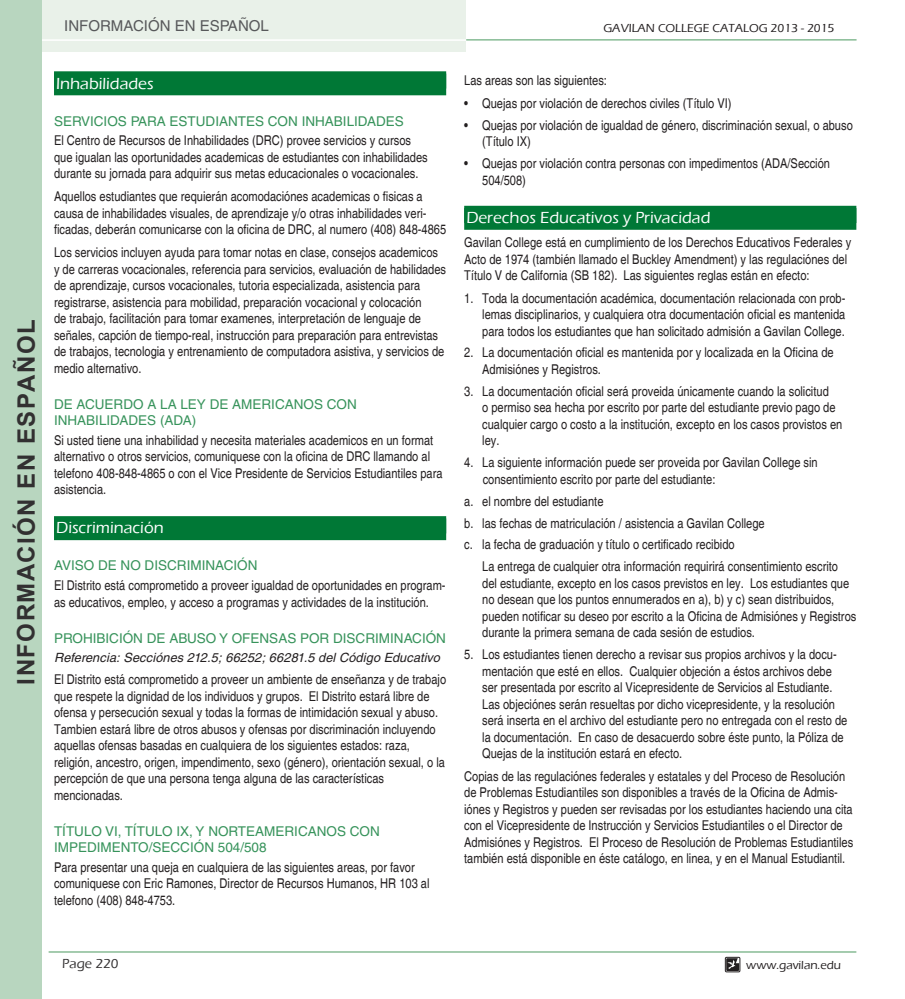
<style>
.page{position:relative;width:905px;height:999px;background:#fff}
.page>*{position:absolute;margin:0;border:0;box-sizing:border-box;transform-origin:0 0}
.t1{font:700 24px "Arial";letter-spacing:.06em;color:#323031}
.SUB_Headline_color_1{font:500 16.5px "Eras ITC";color:#fff}
.t2{font:15px "Helvetica";color:#58595b}
.body_text{font:condensed 13.5px/16.5px "Helvetica";color:#231f20}
.Bulleted_Body{font:condensed 13.5px/16.5px "Helvetica";color:#231f20}
.Sub_Headline_color_9{font:13.5px "Helvetica";color:#37935b}
.Master_Page_Numbers{font:500 13.5px "Eras ITC";color:#323031}
.body_text_ed_codes{font:italic 12.75px "Helvetica";letter-spacing:.01em;color:#231f20}
.Master_Page_Bottom_L{font:500 12px "Eras ITC";color:#231f20}
</style>
<div class="page">
<div style="left:0;top:0;width:466px;height:51px;background:#e9f1e9"></div>
<hr style="left:0;top:39px;width:467px;height:2px;background:#fff">
<hr style="left:466px;top:39px;width:390px;height:2px;background:#87bb95">
<hr style="left:49px;top:951px;width:807px;height:2px;background:#87bb95">
<div style="left:725px;top:957px;width:15px;height:15px;border:1px solid #231f20"></div>
<svg style="left:726px;top:958px;width:13px;height:13px"></svg>
<div style="left:0;top:0;width:42px;height:999px;background:#b8d6bf"></div>
<div style="left:54px;top:71px;width:392px;height:24px;background:#007836"></div>
<div style="left:54px;top:516px;width:392px;height:24px;background:#007836"></div>
<div style="left:464px;top:206px;width:392px;height:24px;background:#007836"></div>
<h1 class="t1" style="left:10px;top:685px;width:366px;rotate:-90deg">INFORMACIÓN EN ESPAÑOL</h1>
<p class="t2" style="left:64px;top:17px;width:206px">INFORMACIÓN EN ESPAÑOL</p>
<p class="SUB_Headline_color_1" style="left:56px;top:74px;width:99px">Inhabilidades</p>
<p class="Sub_Headline_color_9" style="left:54px;top:113px;width:351px">SERVICIOS PARA ESTUDIANTES CON INHABILIDADES</p>
<p class="body_text" style="left:54px;top:132px;width:375px">El Centro de Recursos de Inhabilidades (DRC) provee servicios y cursos que igualan las oportunidades academicas de estudiantes con inhabilidades durante su jornada para adquirir sus metas educacionales o vocacionales.</p>
<p class="body_text" style="left:54px;top:188px;width:393px">Aquellos estudiantes que requierán acomodaciónes academicas o fisicas a causa de inhabilidades visuales, de aprendizaje y/o otras inhabilidades veri&shy;ficadas, deberán comunicarse con la oficina de DRC, al numero (408) 848-4865</p>
<p class="body_text" style="left:54px;top:244px;width:393px">Los servicios incluyen ayuda para tomar notas en clase, consejos academicos y de carreras vocacionales, referencia para servicios, evaluación de habilidades de aprendizaje, cursos vocacionales, tutoria especializada, asistencia para registrarse, asistencia para mobilidad, preparación vocacional y colocación<br>de trabajo, facilitación para tomar examenes, interpretación de lenguaje de señales, capción de tiempo-real, instrucción para preparación para entrevistas de trabajos, tecnologia y entrenamiento de computadora asistiva, y servicios de medio alternativo.</p>
<p class="Sub_Headline_color_9" style="left:54px;top:396px;width:304px">DE ACUERDO A LA LEY DE AMERICANOS CON</p>
<p class="Sub_Headline_color_9" style="left:54px;top:413px;width:144px">INHABILIDADES (ADA)</p>
<p class="body_text" style="left:54px;top:432px;width:390px">Si usted tiene una inhabilidad y necesita materiales academicos en un format alternativo o otros servicios, comuniquese con la oficina de DRC llamando al telefono 408-848-4865 o con el Vice Presidente de Servicios Estudiantiles para asistencia.</p>
<p class="SUB_Headline_color_1" style="left:56px;top:519px;width:109px">Discriminación</p>
<p class="Sub_Headline_color_9" style="left:54px;top:558px;width:205px">AVISO DE NO DISCRIMINACIÓN</p>
<p class="body_text" style="left:54px;top:577px;width:393px">El Distrito está comprometido a proveer igualdad de oportunidades en program&shy;as educativos, empleo, y acceso a programas y actividades de la institución.</p>
<p class="Sub_Headline_color_9" style="left:54px;top:630px;width:393px">PROHIBICIÓN DE ABUSO Y OFENSAS POR DISCRIMINACIÓN</p>
<p class="body_text_ed_codes" style="left:54px;top:651px;width:387px">Referencia: Secciónes 212.5; 66252; 66281.5 del Código Educativo</p>
<p class="body_text" style="left:54px;top:671px;width:393px">El Distrito está comprometido a proveer un ambiente de enseñanza y de trabajo que respete la dignidad de los individuos y grupos. El Distrito estará libre de ofensa y persecución sexual y todas la formas de intimidación sexual y abuso.<br>Tambien estará libre de otros abusos y ofensas por discriminación incluyendo aquellas ofensas basadas en cualquiera de los siguientes estados: raza, religión, ancestro, origen, impendimento, sexo (género), orientación sexual, o la percepción de que una persona tenga alguna de las características</p>
<p class="body_text" style="left:54px;top:787px;width:70px">mencionadas.</p>
<p class="Sub_Headline_color_9" style="left:54px;top:823px;width:327px">TÍTULO VI, TÍTULO IX, Y NORTEAMERICANOS CON</p>
<p class="Sub_Headline_color_9" style="left:54px;top:840px;width:214px">IMPEDIMENTO/SECCIÓN 504/508</p>
<p class="body_text" style="left:54px;top:859px;width:377px">Para presentar una queja en cualquiera de las siguientes areas, por favor comuniquese con Eric Ramones, Director de Recursos Humanos, HR 103 al telefono (408) 848-4753.</p>
<p class="Master_Page_Bottom_L" style="left:603px;top:22px;width:233px">GAVILAN COLLEGE CATALOG 2013 - 2015</p>
<p class="body_text" style="left:464px;top:73px;width:144px">Las areas son las siguientes:</p>
<p class="Bulleted_Body" style="left:464px;top:95px;width:269px">• Quejas por violación de derechos civiles (Título VI)</p>
<p class="Bulleted_Body" style="left:482px;top:117px;width:372px;text-indent:-18px">• Quejas por violación de igualdad de género, discriminación sexual, o abuso (Título IX)</p>
<p class="Bulleted_Body" style="left:482px;top:155px;width:349px;text-indent:-18px">• Quejas por violación contra personas con impedimentos (ADA/Sección<br>504/508)</p>
<p class="SUB_Headline_color_1" style="left:466px;top:208px;width:246px">Derechos Educativos y Privacidad</p>
<p class="body_text" style="left:464px;top:234px;width:389px">Gavilan College está en cumplimiento de los Derechos Educativos Federales y<br>Acto de 1974 (también llamado el Buckley Amendment) y las regulaciónes del<br>Título V de California (SB 182). Las siguientes reglas están en efecto:</p>
<p class="Bulleted_Body" style="left:482px;top:290px;width:365px;text-align:justify;text-indent:-18px">1. Toda la documentación académica, documentación relacionada con prob&shy;lemas disciplinarios, y cualquiera otra documentación oficial es mantenida para todos los estudiantes que han solicitado admisión a Gavilan College.</p>
<p class="Bulleted_Body" style="left:482px;top:345px;width:353px;text-indent:-18px">2. La documentación oficial es mantenida por y localizada en la Oficina de<br>Admisiónes y Registros.</p>
<p class="Bulleted_Body" style="left:482px;top:383px;width:361px;text-indent:-18px">3. La documentación oficial será proveida únicamente cuando la solicitud<br>o permiso sea hecha por escrito por parte del estudiante previo pago de cualquier cargo o costo a la institución, excepto en los casos provistos en ley.</p>
<p class="Bulleted_Body" style="left:464px;top:454px;width:355px">4. La siguiente información puede ser proveida por Gavilan College sin</p>
<p class="Bulleted_Body" style="left:482px;top:471px;width:234px">consentimiento escrito por parte del estudiante:</p>
<p class="Bulleted_Body" style="left:464px;top:493px;width:141px">a. el nombre del estudiante</p>
<p class="Bulleted_Body" style="left:464px;top:515px;width:302px">b. las fechas de matriculación / asistencia a Gavilan College</p>
<p class="Bulleted_Body" style="left:464px;top:537px;width:272px">c. la fecha de graduación y título o certificado recibido</p>
<p class="Bulleted_Body" style="left:482px;top:559px;width:375px">La entrega de cualquier otra información requirirá consentimiento escrito<br>del estudiante, excepto en los casos previstos en ley. Los estudiantes que no desean que los puntos ennumerados en a), b) y c) sean distribuidos, pueden notificar su deseo por escrito a la Oficina de Admisiónes y Registros durante la primera semana de cada sesión de estudios.</p>
<p class="Bulleted_Body" style="left:482px;top:646px;width:366px;text-indent:-18px">5. Los estudiantes tienen derecho a revisar sus propios archivos y la docu&shy;mentación que esté en ellos. Cualquier objeción a éstos archivos debe ser presentada por escrito al Vicepresidente de Servicios al Estudiante.<br>Las objeciónes serán resueltas por dicho vicepresidente, y la resolución será inserta en el archivo del estudiante pero no entregada con el resto de la documentación. En caso de desacuerdo sobre éste punto, la Póliza de Quejas de la institución estará en efecto.</p>
<p class="body_text" style="left:464px;top:768px;width:390px">Copias de las regulaciónes federales y estatales y del Proceso de Resolución de Problemas Estudiantiles son disponibles a través de la Oficina de Admis&shy;iónes y Registros y pueden ser revisadas por los estudiantes haciendo una cita con el Vicepresidente de Instrucción y Servicios Estudiantiles o el Director de Admisiónes y Registros. El Proceso de Resolución de Problemas Estudiantiles también está disponible en éste catálogo, en linea, y en el Manual Estudiantil.</p>
<p class="Master_Page_Numbers" style="left:62px;top:956px;width:58px">Page 220</p>
<p class="Master_Page_Bottom_L" style="left:746px;top:959px;width:96px">www.gavilan.edu</p>
</div>
